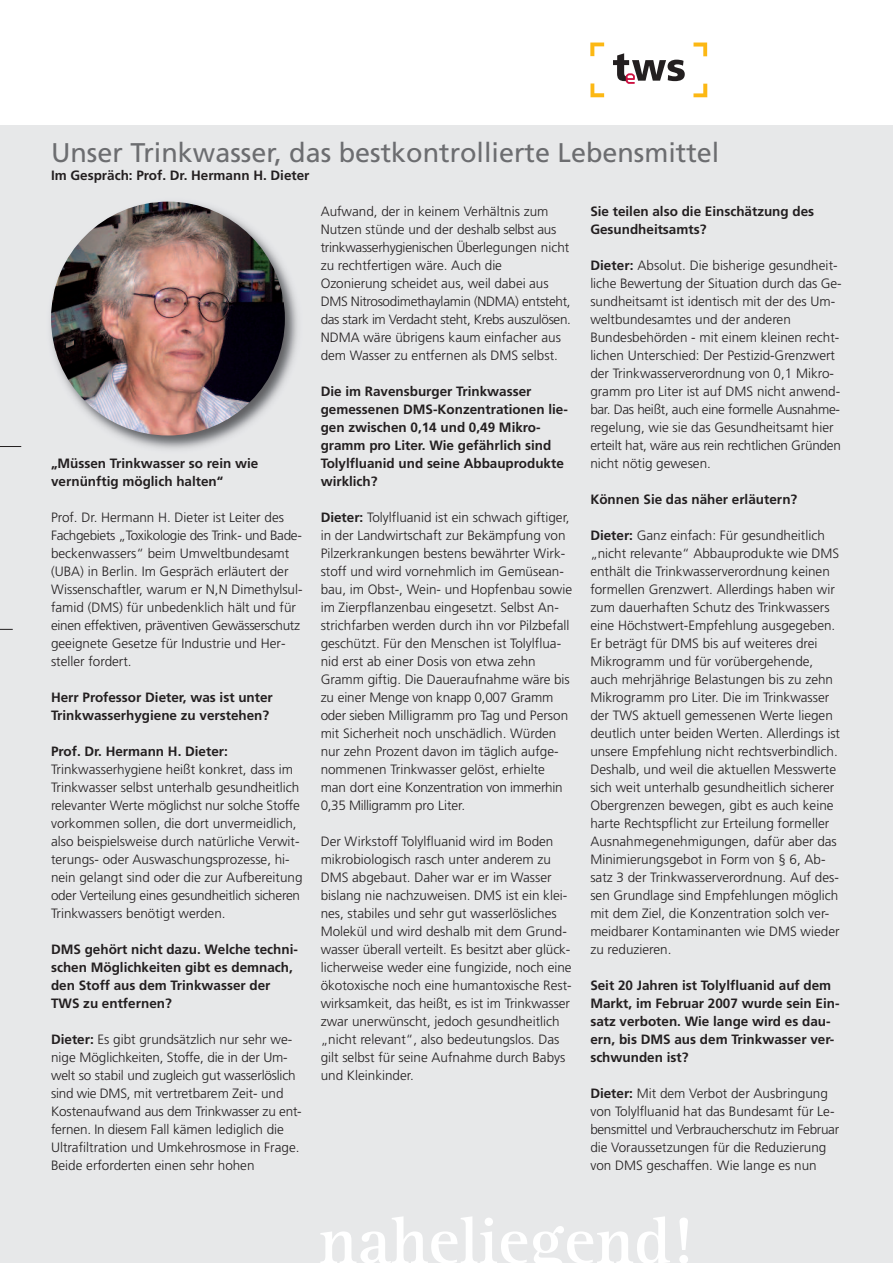
<style>
.page{position:relative;width:893px;height:1263px;background:#fff}
.page>*{position:absolute;margin:0;border:0;box-sizing:border-box;transform-origin:0 0}
.t1{font:27px "Frutiger";color:#6c6d70}
.t2{font:300 13.5px/18px "Frutiger";color:#231f20}
.t3{font:700 13.5px/18px "Frutiger";color:#231f20}
.s1{font-weight:700}
</style>
<div class="page">
<div style="left:0;top:125px;width:893px;height:1138px;background:#e7e8e9"></div>
<svg style="left:590px;top:83px;width:14px;height:14px"></svg>
<svg style="left:590px;top:43px;width:14px;height:13px"></svg>
<svg style="left:613px;top:53px;width:72px;height:31px"></svg>
<svg style="left:693px;top:43px;width:14px;height:13px"></svg>
<svg style="left:693px;top:84px;width:14px;height:13px"></svg>
<svg style="left:320px;top:1216px;width:368px;height:47px"></svg>
<svg style="left:0;top:446px;width:21px;height:1px"></svg>
<svg style="left:0;top:629px;width:13px;height:1px"></svg>
<img style="left:50px;top:201px;width:248px;height:248px">
<img style="left:51px;top:202px;width:234px;height:233px;border-radius:50%">
<h1 class="t1" style="left:51px;top:142px;width:670px">Unser Trinkwasser, das bestkontrollierte Lebensmittel</h1>
<p class="t3" style="left:51px;top:167px;width:260px">Im Gespräch: Prof. Dr. Hermann H. Dieter</p>
<p class="t3" style="left:51px;top:455px;width:209px">„Müssen Trinkwasser so rein wie vernünftig möglich halten“</p>
<p class="t2" style="left:51px;top:509px;width:253px">Prof. Dr. Hermann H. Dieter ist Leiter des Fachgebiets „Toxikologie des Trink- und Bade&shy;beckenwassers“ beim Umweltbundesamt (UBA) in Berlin. Im Gespräch erläutert der Wissenschaftler, warum er N,N Dimethylsul&shy;famid (DMS) für unbedenklich hält und für einen effektiven, präventiven Gewässerschutz geeignete Gesetze für Industrie und Her&shy;steller fordert.</p>
<p class="t3" style="left:51px;top:689px;width:223px">Herr Professor Dieter, was ist unter<br>Trinkwasserhygiene zu verstehen?</p>
<p class="t3" style="left:51px;top:743px;width:178px">Prof. Dr. Hermann H. Dieter:</p>
<p class="t2" style="left:51px;top:761px;width:253px">Trinkwasserhygiene heißt konkret, dass im Trinkwasser selbst unterhalb gesundheitlich relevanter Werte möglichst nur solche Stoffe vorkommen sollen, die dort unvermeidlich, also beispielsweise durch natürliche Verwit&shy;terungs- oder Auswaschungsprozesse, hi&shy;nein gelangt sind oder die zur Aufbereitung oder Verteilung eines gesundheitlich sicheren Trinkwassers benötigt werden.</p>
<p class="t3" style="left:51px;top:941px;width:248px">DMS gehört nicht dazu. Welche techni&shy;schen Möglichkeiten gibt es demnach, den Stoff aus dem Trinkwasser der<br>TWS zu entfernen?</p>
<p class="t2" style="left:51px;top:1031px;width:252px"><span class="s1">Dieter:</span> Es gibt grundsätzlich nur sehr we&shy;nige Möglichkeiten, Stoffe, die in der Um&shy;welt so stabil und zugleich gut wasserlöslich sind wie DMS, mit vertretbarem Zeit- und Kostenaufwand aus dem Trinkwasser zu ent&shy;fernen. In diesem Fall kämen lediglich die Ultrafiltration und Umkehrosmose in Frage.<br>Beide erforderten einen sehr hohen</p>
<p class="t2" style="left:321px;top:203px;width:252px">Aufwand, der in keinem Verhältnis zum Nutzen stünde und der deshalb selbst aus trinkwasserhygienischen Überlegungen nicht zu rechtfertigen wäre. Auch die Ozonierung scheidet aus, weil dabei aus DMS Nitrosodimethaylamin (NDMA) entsteht, das stark im Verdacht steht, Krebs auszulösen.<br>NDMA wäre übrigens kaum einfacher aus dem Wasser zu entfernen als DMS selbst.</p>
<p class="t3" style="left:321px;top:383px;width:249px">Die im Ravensburger Trinkwasser gemessenen DMS-Konzentrationen lie&shy;gen zwischen 0,14 und 0,49 Mikro&shy;gramm pro Liter. Wie gefährlich sind<br>Tolylfluanid und seine Abbauprodukte wirklich?</p>
<p class="t2" style="left:321px;top:509px;width:253px"><span class="s1">Dieter:</span> Tolylfluanid ist ein schwach giftiger, in der Landwirtschaft zur Bekämpfung von Pilzerkrankungen bestens bewährter Wirk&shy;stoff und wird vornehmlich im Gemüsean&shy;bau, im Obst-, Wein- und Hopfenbau sowie im Zierpflanzenbau eingesetzt. Selbst An&shy;strichfarben werden durch ihn vor Pilzbefall geschützt. Für den Menschen ist Tolylflua&shy;nid erst ab einer Dosis von etwa zehn Gramm giftig. Die Daueraufnahme wäre bis zu einer Menge von knapp 0,007 Gramm oder sieben Milligramm pro Tag und Person mit Sicherheit noch unschädlich. Würden nur zehn Prozent davon im täglich aufge&shy;nommenen Trinkwasser gelöst, erhielte man dort eine Konzentration von immerhin 0,35 Milligramm pro Liter.</p>
<p class="t2" style="left:321px;top:833px;width:252px">Der Wirkstoff Tolylfluanid wird im Boden mikrobiologisch rasch unter anderem zu DMS abgebaut. Daher war er im Wasser bislang nie nachzuweisen. DMS ist ein klei&shy;nes, stabiles und sehr gut wasserlösliches Molekül und wird deshalb mit dem Grund&shy;wasser überall verteilt. Es besitzt aber glück&shy;licherweise weder eine fungizide, noch eine ökotoxische noch eine humantoxische Rest&shy;wirksamkeit, das heißt, es ist im Trinkwasser zwar unerwünscht, jedoch gesundheitlich „nicht relevant“, also bedeutungslos. Das gilt selbst für seine Aufnahme durch Babys und Kleinkinder.</p>
<p class="t3" style="left:590px;top:203px;width:225px">Sie teilen also die Einschätzung des<br>Gesundheitsamts?</p>
<p class="t2" style="left:590px;top:257px;width:253px"><span class="s1">Dieter:</span> Absolut. Die bisherige gesundheit&shy;liche Bewertung der Situation durch das Ge&shy;sundheitsamt ist identisch mit der des Um&shy;weltbundesamtes und der anderen Bundesbehörden - mit einem kleinen recht&shy;lichen Unterschied: Der Pestizid-Grenzwert der Trinkwasserverordnung von 0,1 Mikro&shy;gramm pro Liter ist auf DMS nicht anwend&shy;bar. Das heißt, auch eine formelle Ausnahme&shy;regelung, wie sie das Gesundheitsamt hier erteilt hat, wäre aus rein rechtlichen Gründen nicht nötig gewesen.</p>
<p class="t3" style="left:590px;top:491px;width:208px">Können Sie das näher erläutern?</p>
<p class="t2" style="left:590px;top:527px;width:251px"><span class="s1">Dieter:</span> Ganz einfach: Für gesundheitlich „nicht relevante“ Abbauprodukte wie DMS enthält die Trinkwasserverordnung keinen formellen Grenzwert. Allerdings haben wir zum dauerhaften Schutz des Trinkwassers eine Höchstwert-Empfehlung ausgegeben.<br>Er beträgt für DMS bis auf weiteres drei Mikrogramm und für vorübergehende, auch mehrjährige Belastungen bis zu zehn Mikrogramm pro Liter. Die im Trinkwasser der TWS aktuell gemessenen Werte liegen deutlich unter beiden Werten. Allerdings ist unsere Empfehlung nicht rechtsverbindlich.<br>Deshalb, und weil die aktuellen Messwerte sich weit unterhalb gesundheitlich sicherer Obergrenzen bewegen, gibt es auch keine harte Rechtspflicht zur Erteilung formeller Ausnahmegenehmigungen, dafür aber das Minimierungsgebot in Form von § 6, Ab&shy;satz 3 der Trinkwasserverordnung. Auf des&shy;sen Grundlage sind Empfehlungen möglich mit dem Ziel, die Konzentration solch ver&shy;meidbarer Kontaminanten wie DMS wieder zu reduzieren.</p>
<p class="t3" style="left:590px;top:977px;width:251px">Seit 20 Jahren ist Tolylfluanid auf dem Markt, im Februar 2007 wurde sein Ein&shy;satz verboten. Wie lange wird es dau&shy;ern, bis DMS aus dem Trinkwasser ver&shy;schwunden ist?</p>
<p class="t2" style="left:590px;top:1085px;width:250px"><span class="s1">Dieter:</span> Mit dem Verbot der Ausbringung von Tolylfluanid hat das Bundesamt für Le&shy;bensmittel und Verbraucherschutz im Februar die Voraussetzungen für die Reduzierung von DMS geschaffen. Wie lange es nun</p>
</div>
